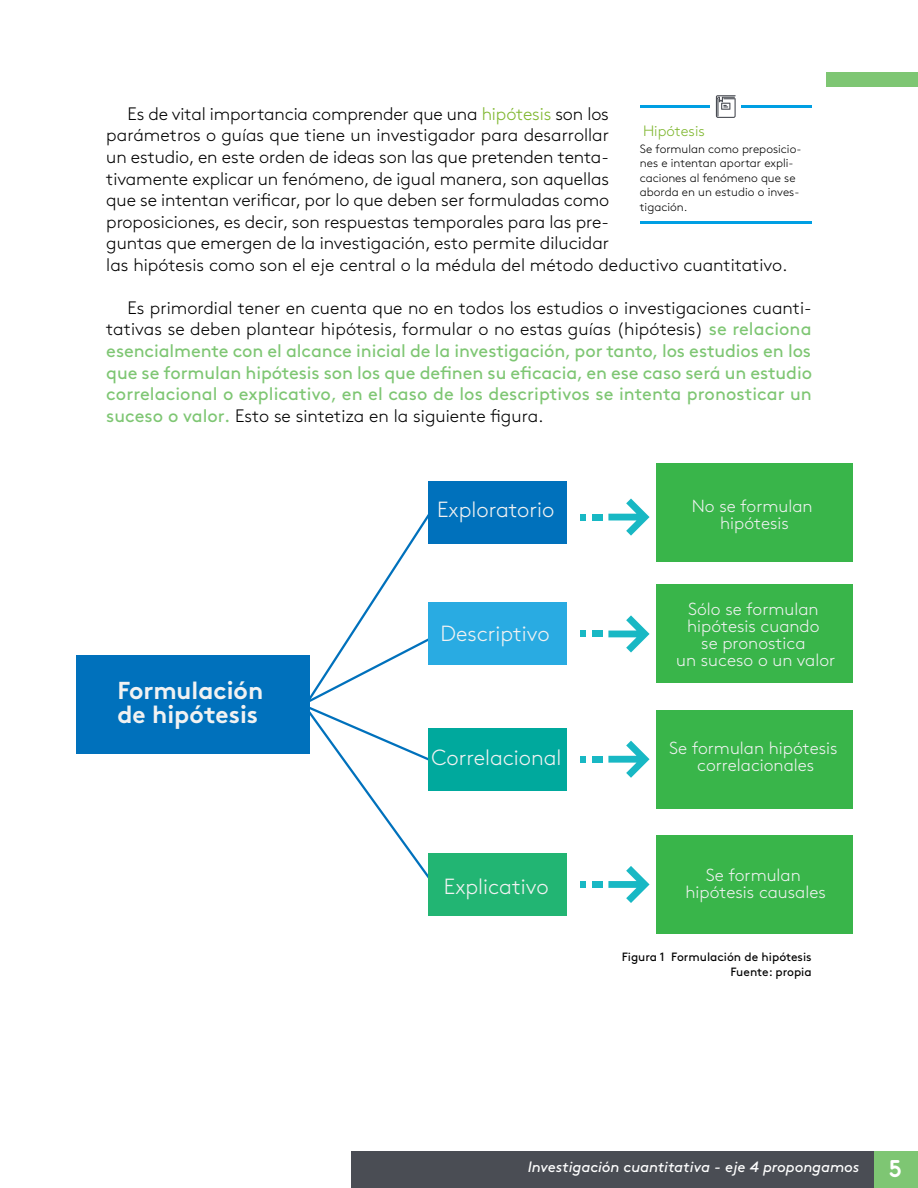
<style>
.page{position:relative;width:918px;height:1188px;background:#fff}
.page>*{position:absolute;margin:0;border:0;box-sizing:border-box;transform-origin:0 0}
.t1{font:700 24.6px/23.7px "Brown Std";color:#f1f2f2}
.t2{font:300 21.9px "Brown Std";color:#f1f2f2}
.t3{font:300 18px/21.6px "Brown Std";letter-spacing:-.005em;color:#000}
.t4{font:18px/21.6px "Brown Std";letter-spacing:.005em;color:#7ec673;text-align:justify}
.t5{font:300 17.4px/17px "Brown Std";color:#f1f2f2;text-align:center}
.t6{font:italic 15px "Brown Std";letter-spacing:-.005em;color:#fff}
.t7{font:300 15px "Brown Std";color:#7eb62d}
.t8{font:300 12px/14.4px "Brown Std";color:#000}
.t9{font:12px/14.4px "Brown Std";color:#000;text-align:right}
.s1{color:#7eb62d}
.s2{font-weight:300;color:#000}
.s3{font-family:"Areandina Voz";font-style:normal;font-size:24px}
</style>
<div class="page">
<div style="left:826px;top:72px;width:92px;height:15px;background:#7ec673"></div>
<div style="left:873px;top:1151px;width:45px;height:37px;background:#7ec673"></div>
<div style="left:351px;top:1151px;width:522px;height:37px;background:#4a4d54"></div>
<hr style="left:640px;top:105px;width:172px;height:3px;background:#009fe3">
<div style="left:711px;top:91px;width:30px;height:31px;background:#fff"></div>
<svg style="left:716px;top:95px;width:20px;height:23px"></svg>
<hr style="left:640px;top:221px;width:172px;height:3px;background:#009fe3">
<div style="left:656px;top:463px;width:197px;height:98px;background:#39b54a"></div>
<div style="left:656px;top:585px;width:197px;height:98px;background:#39b54a"></div>
<div style="left:656px;top:710px;width:197px;height:98px;background:#39b54a"></div>
<div style="left:76px;top:656px;width:233px;height:98px;background:#0071bc"></div>
<div style="left:656px;top:835px;width:197px;height:98px;background:#39b54a"></div>
<svg style="left:608px;top:499px;width:42px;height:37px"></svg>
<div style="left:592px;top:514px;width:11px;height:6px;background:#18b8c4"></div>
<svg style="left:580px;top:514px;width:6px;height:6px"></svg>
<svg style="left:608px;top:615px;width:42px;height:38px"></svg>
<div style="left:592px;top:631px;width:11px;height:6px;background:#18b8c4"></div>
<svg style="left:580px;top:631px;width:6px;height:6px"></svg>
<svg style="left:608px;top:741px;width:42px;height:37px"></svg>
<div style="left:592px;top:756px;width:11px;height:7px;background:#18b8c4"></div>
<div style="left:580px;top:756px;width:6px;height:7px;background:#18b8c4"></div>
<svg style="left:608px;top:866px;width:42px;height:37px"></svg>
<div style="left:592px;top:881px;width:11px;height:7px;background:#18b8c4"></div>
<div style="left:580px;top:881px;width:6px;height:7px;background:#18b8c4"></div>
<svg style="left:297px;top:514px;width:142px;height:365px"></svg>
<div style="left:428px;top:481px;width:138px;height:62px;background:#0071bc"></div>
<div style="left:428px;top:603px;width:138px;height:62px;background:#29abe2"></div>
<div style="left:428px;top:728px;width:138px;height:62px;background:#00a99d"></div>
<div style="left:428px;top:853px;width:138px;height:63px;background:#22b573"></div>
<p class="t3" style="left:106px;top:103px;width:679px;text-indent:21px">Es de vital importancia comprender que una <span class="s1">hipótesis</span> son los<br>parámetros o guías que tiene un investigador para desarrollar<br>un estudio, en este orden de ideas son las que pretenden tenta-<br>tivamente explicar un fenómeno, de igual manera, son aquellas<br>que se intentan verificar, por lo que deben ser formuladas como<br>proposiciones, es decir, son respuestas temporales para las pre-<br>guntas que emergen de la investigación, esto permite dilucidar<br>las hipótesis como son el eje central o la médula del método deductivo cuantitativo.</p>
<p class="t4" style="left:106px;top:297px;width:707px;text-indent:21px"><span class="s2">Es primordial tener en cuenta que no en todos los estudios o investigaciones cuanti&shy;tativas se deben plantear hipótesis, formular o no estas guías (hipótesis)</span> se relaciona esencialmente con el alcance inicial de la investigación, por tanto, los estudios en los que se formulan hipótesis son los que definen su eficacia, en ese caso será un estudio correlacional o explicativo, en el caso de los descriptivos se intenta pronosticar un suceso o valor. <span class="s2">Esto se sintetiza en la siguiente figura.</span></p>
<p class="t7" style="left:643px;top:122px;width:63px">Hipótesis</p>
<p class="t8" style="left:640px;top:142px;width:163px">Se formulan como preposicio&shy;nes e intentan aportar expli&shy;caciones al fenómeno que se aborda en un estudio o inves&shy;tigación.</p>
<h1 class="t1" style="left:117px;top:678px;width:147px">Formulación de hipótesis</h1>
<p class="t2" style="left:437px;top:498px;width:119px">Exploratorio</p>
<p class="t2" style="left:441px;top:621px;width:111px">Descriptivo</p>
<p class="t2" style="left:431px;top:745px;width:132px">Correlacional</p>
<p class="t2" style="left:444px;top:874px;width:106px">Explicativo</p>
<p class="t5" style="left:692px;top:497px;width:122px">No se formulan hipótesis</p>
<p class="t5" style="left:676px;top:601px;width:161px">Sólo se formulan hipótesis cuando<br>se pronostica<br>un suceso o un valor</p>
<p class="t5" style="left:669px;top:740px;width:170px">Se formulan hipótesis correlacionales</p>
<p class="t5" style="left:686px;top:867px;width:142px">Se formulan hipótesis causales</p>
<p class="t9" style="left:622px;top:950px;width:191px">Figura 1 Formulación de hipótesis<br>Fuente: propia</p>
<p class="t6" style="left:528px;top:1158px;width:375px">Investigación cuantitativa - eje 4 propongamos <span class="s3">5</span></p>
</div>
